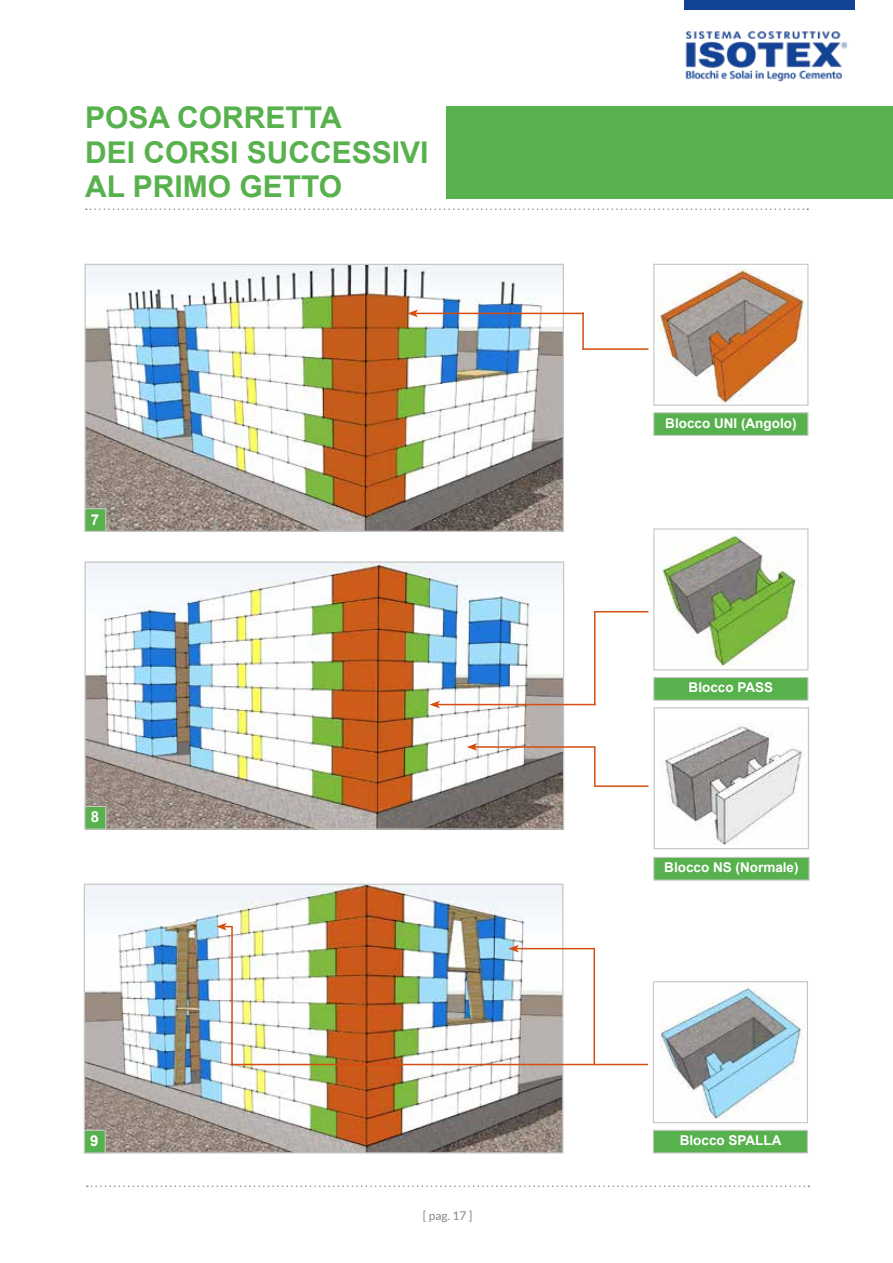
<style>
.page{position:relative;width:893px;height:1263px;background:#fff}
.page>*{position:absolute;margin:0;border:0;box-sizing:border-box;transform-origin:0 0}
.t1{font:700 30px/34.5px "Arial";color:#57b14d}
.t2{font:700 15px "Arial";color:#fff}
.t3{font:700 13.5px "Arial";color:#fff}
.t4{font:12px "Lato";color:#878787}
</style>
<div class="page">
<div style="left:685px;top:0;width:170px;height:10px;background:#134395"></div>
<img style="left:685px;top:31px;width:163px;height:51px">
<svg style="left:86px;top:208px;width:722px;height:2px"></svg>
<div style="left:446px;top:106px;width:447px;height:93px;background:#57b14d"></div>
<img style="left:86px;top:266px;width:476px;height:264px">
<div style="left:84px;top:264px;width:480px;height:268px;border:1px solid #c6c6c6"></div>
<img style="left:86px;top:563px;width:476px;height:265px">
<div style="left:84px;top:561px;width:480px;height:269px;border:1px solid #c6c6c6"></div>
<div style="left:84px;top:508px;width:22px;height:24px;background:#57b14d;border:1px solid #c6c6c6"></div>
<div style="left:84px;top:806px;width:22px;height:24px;background:#57b14d;border:1px solid #c6c6c6"></div>
<img style="left:657px;top:266px;width:149px;height:138px">
<div style="left:653px;top:264px;width:155px;height:142px;border:1px solid #c6c6c6"></div>
<div style="left:653px;top:412px;width:155px;height:24px;background:#57b14d;border:1px solid #c6c6c6"></div>
<img style="left:661px;top:534px;width:138px;height:132px">
<div style="left:653px;top:528px;width:155px;height:142px;border:1px solid #c6c6c6"></div>
<div style="left:653px;top:677px;width:155px;height:24px;background:#57b14d;border:1px solid #c6c6c6"></div>
<hr style="left:582px;top:348px;width:66px;height:2px;background:#d54d0f">
<hr style="left:582px;top:313px;width:2px;height:37px;background:#d54d0f">
<hr style="left:416px;top:313px;width:168px;height:1px;background:#d54d0f">
<svg style="left:407px;top:310px;width:11px;height:7px"></svg>
<hr style="left:595px;top:611px;width:53px;height:1px;background:#d54d0f">
<hr style="left:594px;top:611px;width:1px;height:94px;background:#d54d0f">
<hr style="left:438px;top:704px;width:157px;height:1px;background:#d54d0f">
<svg style="left:429px;top:701px;width:11px;height:7px"></svg>
<hr style="left:475px;top:746px;width:120px;height:2px;background:#d54d0f">
<svg style="left:467px;top:743px;width:10px;height:8px"></svg>
<img style="left:662px;top:723px;width:144px;height:122px">
<div style="left:654px;top:707px;width:155px;height:142px;border:1px solid #c6c6c6"></div>
<div style="left:653px;top:857px;width:157px;height:24px;background:#57b14d;border:1px solid #c6c6c6"></div>
<hr style="left:594px;top:747px;width:1px;height:40px;background:#d54d0f">
<hr style="left:595px;top:785px;width:53px;height:2px;background:#d54d0f">
<svg style="left:87px;top:1185px;width:722px;height:2px"></svg>
<img style="left:86px;top:886px;width:475px;height:265px">
<div style="left:84px;top:884px;width:479px;height:269px;border:1px solid #c6c6c6"></div>
<div style="left:84px;top:1130px;width:22px;height:23px;background:#57b14d;border:1px solid #c6c6c6"></div>
<img style="left:660px;top:985px;width:142px;height:133px">
<div style="left:653px;top:981px;width:155px;height:142px;border:1px solid #c6c6c6"></div>
<div style="left:653px;top:1130px;width:155px;height:23px;background:#57b14d;border:1px solid #c6c6c6"></div>
<hr style="left:231px;top:1064px;width:417px;height:1px;background:#d54d0f">
<hr style="left:516px;top:948px;width:79px;height:1px;background:#d54d0f">
<svg style="left:508px;top:945px;width:11px;height:7px"></svg>
<hr style="left:593px;top:949px;width:2px;height:116px;background:#d54d0f">
<svg style="left:216px;top:923px;width:17px;height:7px"></svg>
<hr style="left:231px;top:926px;width:2px;height:139px;background:#d54d0f">
<h1 class="t1" style="left:85px;top:100px;width:345px">POSA CORRETTA<br>DEI CORSI SUCCESSIVI<br>AL PRIMO GETTO</h1>
<p class="t2" style="left:91px;top:511px;width:10px">7</p>
<p class="t2" style="left:91px;top:809px;width:10px">8</p>
<p class="t3" style="left:665px;top:415px;width:133px">Blocco UNI (Angolo)</p>
<p class="t3" style="left:689px;top:680px;width:86px">Blocco PASS</p>
<p class="t3" style="left:664px;top:860px;width:136px">Blocco NS (Normale)</p>
<p class="t2" style="left:90px;top:1132px;width:10px">9</p>
<p class="t3" style="left:680px;top:1133px;width:103px">Blocco SPALLA</p>
<p class="t4" style="left:423px;top:1208px;width:51px">[ pag. 17 ]</p>
</div>
